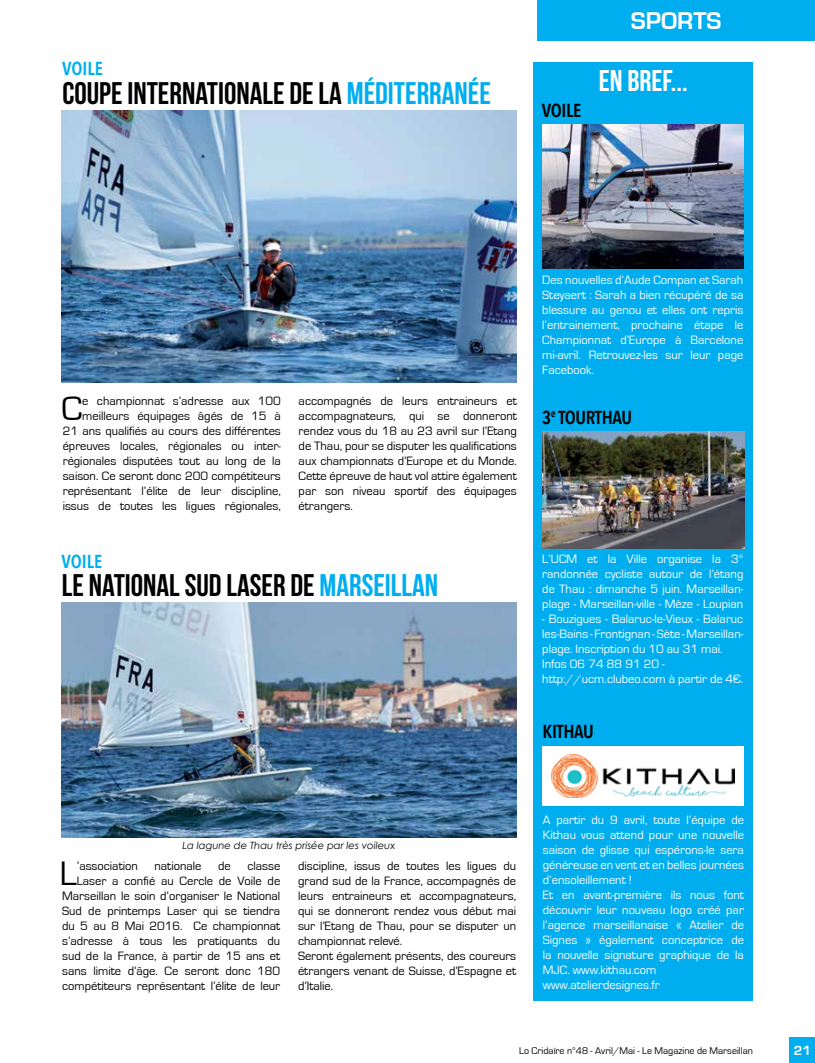
<style>
.page{position:relative;width:815px;height:1063px;background:#fff}
.page>*{position:absolute;margin:0;border:0;box-sizing:border-box;transform-origin:0 0}
.t1{font:35px "Eurostile";color:#000}
.t2{font:31.25px "Bebas Neue";color:#000}
.t3{font:30px "Bebas Neue";color:#fff}
.t4{font:700 25px "Eurostile";color:#fff}
.t5{font:600 18.75px "Avenir Next Condensed";letter-spacing:-.02em;color:#000}
.t6{font:600 18.75px "Avenir Next Condensed";color:#00aeef}
.t7{font:700 13.75px "Eurostile";color:#fff}
.t8{font:12.5px/15px "Eurostile";color:#000;text-align:right}
.t9{font:12.5px/15px "Eurostile";color:#fff;text-align:justify}
.t10{font:10px "Eurostile";color:#000}
.t11{font:italic 10px "Century Gothic";color:#000}
.s1{color:#00aeef}
</style>
<div class="page">
<div style="left:790px;top:1038px;width:25px;height:25px;background:#00aeef"></div>
<div style="left:537px;top:0;width:278px;height:41px;background:#00aeef"></div>
<div style="left:534px;top:62px;width:219px;height:939px;background:#00aeef"></div>
<div style="left:543px;top:746px;width:201px;height:60px;background:#fff"></div>
<img style="left:552px;top:755px;width:182px;height:42px">
<img style="left:62px;top:602px;width:455px;height:236px">
<img style="left:542px;top:125px;width:201px;height:143px">
<img style="left:543px;top:431px;width:201px;height:117px">
<img style="left:62px;top:110px;width:455px;height:273px">
<h3 class="t6" style="left:62px;top:52px;width:42px">VOILE</h3>
<h2 class="t2" style="left:62px;top:76px;width:430px">COUPE INTERNATIONALE DE LA <span class="s1">MÉDITERRANÉE</span></h2>
<h3 class="t5" style="left:542px;top:95px;width:41px">VOILE</h3>
<h3 class="t4" style="left:631px;top:7px;width:16px">SPORTS</h3>
<h3 class="t3" style="left:599px;top:64px;width:90px">EN BREF...</h3>
<h1 class="t1" style="left:61px;top:390px;width:22px">C</h1>
<p class="t8" style="left:63px;top:394px;width:220px">e championnat s’adresse aux 100 meilleurs équipages âgés de 15 à<br>21 ans qualifiés au cours des différentes épreuves locales, régionales ou inter&shy;régionales disputées tout au long de la saison. Ce seront donc 200 compétiteurs représentant l’élite de leur discipline, issus de toutes les ligues régionales,</p>
<p class="t8" style="left:299px;top:394px;width:220px;text-align:justify">accompagnés de leurs entraineurs et accompagnateurs, qui se donneront rendez vous du 18 au 23 avril sur l’Etang de Thau, pour se disputer les qualifications aux championnats d’Europe et du Monde.<br>Cette épreuve de haut vol attire également par son niveau sportif des équipages étrangers.</p>
<h3 class="t6" style="left:62px;top:545px;width:42px">VOILE</h3>
<h2 class="t2" style="left:62px;top:568px;width:378px">LE NATIONAL SUD LASER DE <span class="s1">MARSEILLAN</span></h2>
<p class="t9" style="left:542px;top:272px;width:203px">Des nouvelles d’Aude Compan et Sarah Steyaert : Sarah a bien récupéré de sa blessure au genou et elles ont repris l’entrainement, prochaine étape le Championnat d’Europe à Barcelone mi-avril. Retrouvez-les sur leur page Facebook.</p>
<h3 class="t5" style="left:542px;top:401px;width:89px">3<sup>E</sup> TOURTHAU</h3>
<p class="t9" style="left:542px;top:552px;width:203px">L’UCM et la Ville organise la 3° randonnée cycliste autour de l’étang de Thau : dimanche 5 juin. Marseillan&shy;plage - Marseillan-ville - Mèze - Loupian</p>
<p class="t9" style="left:542px;top:612px;width:203px;text-align:left">- Bouzigues - Balaruc-le-Vieux - Balaruc les-Bains - Frontignan - Sète - Marseillan&shy;plage. Inscription du 10 au 31 mai.<br>Infos 06 74 88 91 20 - http://ucm.clubeo.com à partir de 4€.</p>
<h3 class="t5" style="left:542px;top:715px;width:9px">KITHA</h3>
<h3 class="t5" style="left:583px;top:715px;width:12px">U</h3>
<p class="t11" style="left:183px;top:839px;width:214px">La lagune de Thau très prisée par les voileux</p>
<h1 class="t1" style="left:60px;top:855px;width:18px">L</h1>
<p class="t8" style="left:77px;top:859px;width:63px">’association</p>
<p class="t8" style="left:154px;top:859px;width:49px">nationale</p>
<p class="t8" style="left:218px;top:859px;width:14px">de</p>
<p class="t8" style="left:62px;top:859px;width:220px">classe<br>Laser a confié au Cercle de Voile de Marseillan le soin d’organiser le National Sud de printemps Laser qui se tiendra du 5 au 8 Mai 2016. Ce championnat s’adresse à tous les pratiquants du sud de la France, à partir de 15 ans et sans limite d’âge. Ce seront donc 180 compétiteurs représentant l’élite de leur</p>
<p class="t8" style="left:298px;top:859px;width:220px;text-align:left">discipline, issus de toutes les ligues du grand sud de la France, accompagnés de leurs entraineurs et accompagnateurs, qui se donneront rendez vous début mai sur l’Etang de Thau, pour se disputer un championnat relevé.<br>Seront également présents, des coureurs étrangers venant de Suisse, d’Espagne et d’Italie.</p>
<p class="t9" style="left:543px;top:813px;width:203px;text-align:left">A partir du 9 avril, toute l’équipe de Kithau vous attend pour une nouvelle saison de glisse qui espérons-le sera généreuse en vent et en belles journées d’ensoleillement !<br>Et en avant-première ils nous font découvrir leur nouveau logo créé par l’agence marseillanaise « Atelier de Signes » également conceptrice de la nouvelle signature graphique de la MJC. www.kithau.com www.atelierdesignes.fr</p>
<p class="t10" style="left:519px;top:1045px;width:235px">Lo Cridaïre n°48 - Avril/Mai - Le Magazine de Marseillan</p>
<p class="t7" style="left:794px;top:1043px;width:19px">21</p>
</div>
